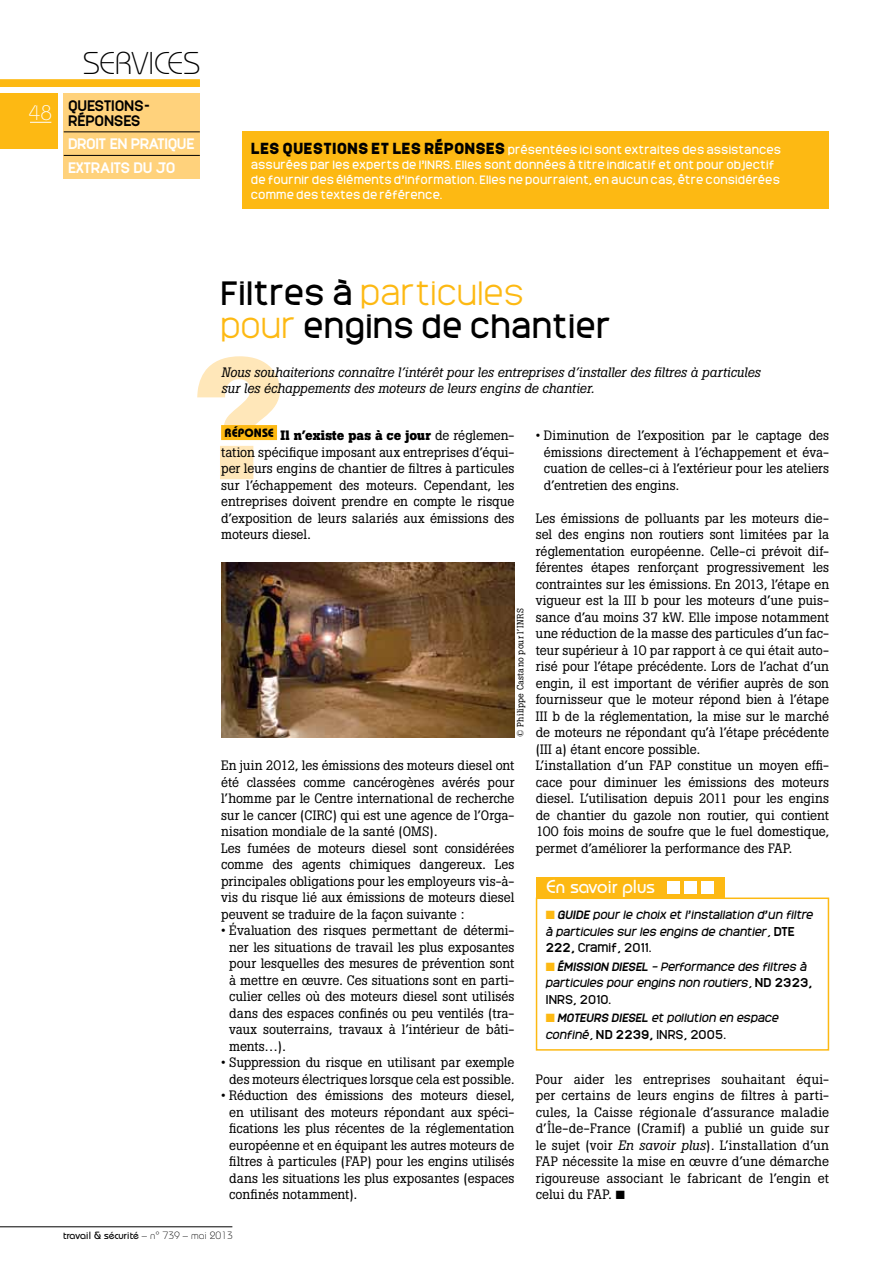
<style>
.page{position:relative;width:893px;height:1263px;background:#fff}
.page>*{position:absolute;margin:0;border:0;box-sizing:border-box;transform-origin:0 0}
.t1{font:700 171.15px "Boton";color:#ffe7b9}
.t2{font:31.5px/33px "Monark";color:#000}
.t3{font:300 31.5px "Bauhaus";letter-spacing:-.015em;color:#000}
.t4{font:300 21px "Bauhaus";color:#fff}
.t5{font:500 18.75px "Bauhaus";letter-spacing:-.005em;color:#fff}
.t6{font:700 14.25px "Monark";color:#fff}
.t7{font:700 14.25px "Monark";letter-spacing:-.02em;color:#000}
.t8{font:13.5px/16.5px "Boton";color:#000;text-align:justify}
.t9{font:italic 13.5px/16.5px "Boton";color:#000}
.t10{font:12px "Monark";letter-spacing:.015em;color:#000}
.t11{font:12px "Monark";letter-spacing:-.01em;color:#000}
.t12{font:11.25px/15px "Monark";color:#fff}
.t13{font:italic 11.25px/16.5px "Monark";letter-spacing:-.02em;color:#000}
.t14{font:500 10.5px "Bauhaus";color:#000}
.t15{font:9px "Boton";letter-spacing:.035em;color:#000}
.s1{font-weight:900;font-size:15px;color:#000}
.s2{font-weight:300;color:#fdb913}
.s3{font-weight:700}
.s4{color:#fdb913}
.s5{font-weight:700;font-style:normal;font-size:12px}
.s6{font-style:italic;font-size:11.25px}
.s7{font-style:italic}
.s8{font-weight:300}
</style>
<div class="page">
<div style="left:0;top:93px;width:57px;height:56px;background:#fdb913"></div>
<div style="left:0;top:79px;width:200px;height:8px;background:#fdb913"></div>
<svg style="left:30px;top:122px;width:21px;height:1px"></svg>
<hr style="left:0;top:1226px;width:232px;height:1px;background:#000">
<div style="left:64px;top:93px;width:136px;height:86px;background:#ffd27c"></div>
<hr style="left:64px;top:132px;width:136px;height:1px;background:#000">
<hr style="left:64px;top:155px;width:136px;height:1px;background:#000">
<div style="left:242px;top:132px;width:587px;height:77px;background:#fdb913"></div>
<div style="left:221px;top:425px;width:56px;height:15px;background:#fdb913"></div>
<div style="left:536px;top:897px;width:293px;height:154px;border:2px solid #fdb913"></div>
<div style="left:536px;top:877px;width:189px;height:21px;background:#fdb913"></div>
<div style="left:667px;top:881px;width:13px;height:13px;background:#fff"></div>
<div style="left:684px;top:881px;width:13px;height:13px;background:#fff"></div>
<div style="left:701px;top:881px;width:12px;height:13px;background:#fff"></div>
<img style="left:221px;top:563px;width:293px;height:174px">
<h3 class="t4" style="left:29px;top:100px;width:25px">48</h3>
<h2 class="t3" style="left:83px;top:45px;width:119px">SERVICES</h2>
<p class="t7" style="left:68px;top:96px;width:28px">QUESTIONS</p>
<p class="t7" style="left:144px;top:96px;width:7px">-</p>
<p class="t7" style="left:68px;top:111px;width:74px">RÉPONSES</p>
<p class="t6" style="left:68px;top:134px;width:9px">DROIT</p>
<p class="t6" style="left:110px;top:134px;width:30px">EN PRATI</p>
<p class="t6" style="left:168px;top:134px;width:27px">QUE</p>
<p class="t6" style="left:68px;top:158px;width:24px">EXTRAITS</p>
<p class="t6" style="left:133px;top:158px;width:44px">DU JO</p>
<p class="t12" style="left:251px;top:142px;width:532px"><span class="s1">LES QUESTIONS ET LES RÉPONSES</span> présentées ici sont extraites des assistances assurées par les experts de l’INRS. Elles sont données à titre indicatif et ont pour objectif de fournir des éléments d’information. Elles ne pourraient, en aucun cas, être considérées comme des textes de référence.</p>
<h2 class="t2" style="left:220px;top:275px;width:393px">Filtres à <span class="s2">particules<br>pour</span> engins de chantier</h2>
<h1 class="t1" style="left:198px;top:318px;width:87px">?</h1>
<p class="t9" style="left:221px;top:364px;width:540px">Nous souhaiterions connaître l’intérêt pour les entreprises d’installer des filtres à particules sur les échappements des moteurs de leurs engins de chantier.</p>
<p class="t8" style="left:221px;top:427px;width:295px"><sup>RÉPONSE</sup> <span class="s3">Il n’existe pas à ce jour</span> de réglemen&shy;tation spécifique imposant aux entreprises d’équi&shy;per leurs engins de chantier de filtres à particules sur l’échappement des moteurs. Cependant, les entreprises doivent prendre en compte le risque d’exposition de leurs salariés aux émissions des moteurs diesel.</p>
<p class="t8" style="left:544px;top:427px;width:287px;text-indent:-8px">• Diminution de l’exposition par le captage des émissions directement à l’échappement et éva&shy;cuation de celles-ci à l’extérieur pour les ateliers d’entretien des engins.</p>
<p class="t8" style="left:536px;top:510px;width:295px;text-align:left">Les émissions de polluants par les moteurs die&shy;sel des engins non routiers sont limitées par la réglementation européenne. Celle-ci prévoit dif&shy;férentes étapes renforçant progressivement les contraintes sur les émissions. En 2013, l’étape en vigueur est la III b pour les moteurs d’une puis&shy;sance d’au moins 37 kW. Elle impose notamment une réduction de la masse des particules d’un fac&shy;teur supérieur à 10 par rapport à ce qui était auto&shy;risé pour l’étape précédente. Lors de l’achat d’un engin, il est important de vérifier auprès de son fournisseur que le moteur répond bien à l’étape III b de la réglementation, la mise sur le marché de moteurs ne répondant qu’à l’étape précédente (III a) étant encore possible.<br>L’installation d’un FAP constitue un moyen effi&shy;cace pour diminuer les émissions des moteurs diesel. L’utilisation depuis 2011 pour les engins de chantier du gazole non routier, qui contient 100 fois moins de soufre que le fuel domestique, permet d’améliorer la performance des FAP.</p>
<p class="t15" style="left:515px;top:737px;width:130px;rotate:-90deg">© Philippe Castano pour l’INRS</p>
<p class="t8" style="left:221px;top:757px;width:295px;text-align:left">En juin 2012, les émissions des moteurs diesel ont été classées comme cancérogènes avérés pour l’homme par le Centre international de recherche sur le cancer (CIRC) qui est une agence de l’Orga&shy;nisation mondiale de la santé (OMS).<br>Les fumées de moteurs diesel sont considérées comme des agents chimiques dangereux. Les principales obligations pour les employeurs vis-à&shy;vis du risque lié aux émissions de moteurs diesel peuvent se traduire de la façon suivante :</p>
<p class="t8" style="left:229px;top:922px;width:287px;text-indent:-8px">• Évaluation des risques permettant de détermi&shy;ner les situations de travail les plus exposantes pour lesquelles des mesures de prévention sont à mettre en œuvre. Ces situations sont en parti&shy;culier celles où des moteurs diesel sont utilisés dans des espaces confinés ou peu ventilés (tra&shy;vaux souterrains, travaux à l’intérieur de bâti&shy;ments…).</p>
<p class="t8" style="left:221px;top:1054px;width:295px;text-align:center">• Suppression du risque en utilisant par exemple des moteurs électriques lorsque cela est possible.</p>
<p class="t8" style="left:229px;top:1087px;width:287px;text-indent:-8px">• Réduction des émissions des moteurs diesel, en utilisant des moteurs répondant aux spéci&shy;fications les plus récentes de la réglementation européenne et en équipant les autres moteurs de filtres à particules (FAP) pour les engins utilisés dans les situations les plus exposantes (espaces confinés notamment).</p>
<h3 class="t5" style="left:546px;top:875px;width:110px">En savoir plus</h3>
<p class="t13" style="left:546px;top:906px;width:269px"><span class="s4">■</span> <span class="s3">GUIDE</span> pour le choix et l’installation d’un filtre à particules sur les engins de chantier, <span class="s5">DTE</span></p>
<p class="t11" style="left:546px;top:939px;width:107px"><span class="s3">222,</span> Cramif, 2011.</p>
<p class="t13" style="left:546px;top:958px;width:268px"><span class="s4">■</span> <span class="s3">ÉMISSION DIESEL</span> – Performance des filtres à particules pour engins non routiers, <span class="s5">ND 2323,</span></p>
<p class="t10" style="left:546px;top:991px;width:67px">INRS, 2010.</p>
<p class="t13" style="left:546px;top:1009px;width:235px"><span class="s4">■</span> <span class="s3">MOTEURS DIESEL</span> et pollution en espace</p>
<p class="t10" style="left:546px;top:1026px;width:182px"><span class="s6">confiné,</span> <span class="s3">ND 2239,</span> INRS, 2005.</p>
<p class="t8" style="left:536px;top:1070px;width:295px">Pour aider les entreprises souhaitant équi&shy;per certains de leurs engins de filtres à parti&shy;cules, la Caisse régionale d’assurance maladie d’Île-de-France (Cramif) a publié un guide sur le sujet (voir <span class="s7">En savoir plus</span>). L’installation d’un FAP nécessite la mise en œuvre d’une démarche rigoureuse associant le fabricant de l’engin et celui du FAP. ■</p>
<p class="t14" style="left:63px;top:1229px;width:171px">travail &amp; sécurité <span class="s8">– N° 739 – MAI 2013</span></p>
</div>
